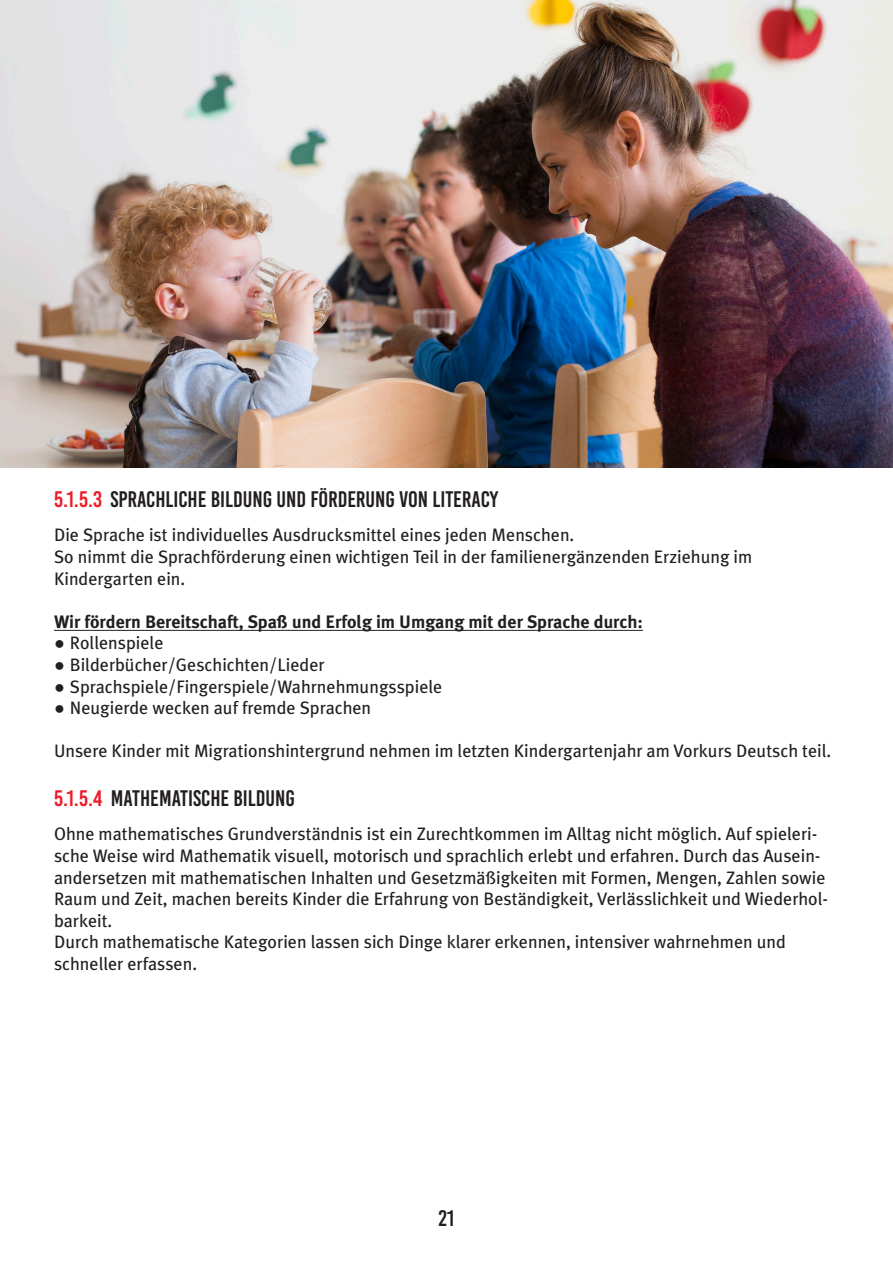
<style>
.page{position:relative;width:893px;height:1263px;background:#fff}
.page>*{position:absolute;margin:0;border:0;box-sizing:border-box;transform-origin:0 0}
.t1{font:22.5px "Bebas Kai";color:#231f20}
.t2{font:18px/21.6px "Meta Plus";color:#231f20}
.t3{font:700 18px "Meta Plus";color:#231f20}
.s1{color:#ee1c28}
.s2{font-family:"Arial"}
</style>
<div class="page">
<img style="left:0;top:0;width:893px;height:468px">
<hr style="left:54px;top:630px;width:589px;height:1px;background:#231f20">
<p class="t1" style="left:54px;top:487px;width:446px"><span class="s1">5.1.5.3</span> SPRACHLICHE BILDUNG UND FÖRDERUNG VON LITERACY</p>
<p class="t2" style="left:54px;top:524px;width:700px">Die Sprache ist individuelles Ausdrucksmittel eines jeden Menschen.<br>So nimmt die Sprachförderung einen wichtigen Teil in der familienergänzenden Erziehung im<br>Kindergarten ein.</p>
<p class="t3" style="left:54px;top:611px;width:590px">Wir fördern Bereitschaft, Spaß und Erfolg im Umgang mit der Sprache durch:</p>
<p class="t2" style="left:54px;top:632px;width:111px"><span class="s2">●</span> Rollenspiele</p>
<p class="t2" style="left:54px;top:654px;width:272px"><span class="s2">●</span> Bilderbücher/Geschichten/Lieder</p>
<p class="t2" style="left:54px;top:675px;width:390px"><span class="s2">●</span> Sprachspiele/Fingerspiele/Wahrnehmungsspiele</p>
<p class="t2" style="left:54px;top:697px;width:319px"><span class="s2">●</span> Neugierde wecken auf fremde Sprachen</p>
<p class="t2" style="left:54px;top:740px;width:779px">Unsere Kinder mit Migrationshintergrund nehmen im letzten Kindergartenjahr am Vorkurs Deutsch teil.</p>
<p class="t1" style="left:54px;top:786px;width:242px"><span class="s1">5.1.5.4</span> MATHEMATISCHE BILDUNG</p>
<p class="t2" style="left:54px;top:823px;width:776px">Ohne mathematisches Grundverständnis ist ein Zurechtkommen im Alltag nicht möglich. Auf spieleri&shy;sche Weise wird Mathematik visuell, motorisch und sprachlich erlebt und erfahren. Durch das Ausein&shy;andersetzen mit mathematischen Inhalten und Gesetzmäßigkeiten mit Formen, Mengen, Zahlen sowie Raum und Zeit, machen bereits Kinder die Erfahrung von Beständigkeit, Verlässlichkeit und Wiederhol&shy;barkeit.<br>Durch mathematische Kategorien lassen sich Dinge klarer erkennen, intensiver wahrnehmen und schneller erfassen.</p>
<p class="t1" style="left:438px;top:1206px;width:18px">21</p>
</div>
